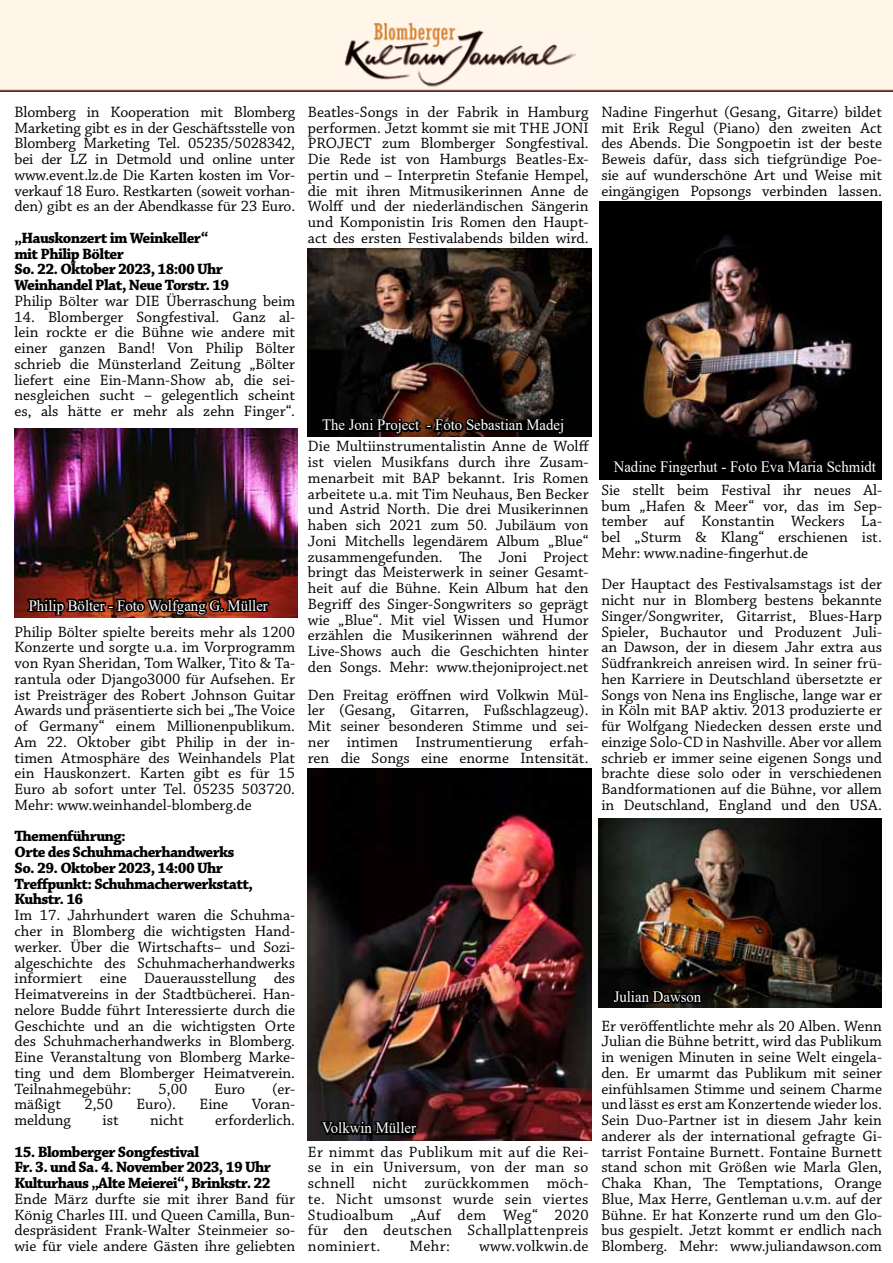
<style>
.page{position:relative;width:893px;height:1263px;background:#fff}
.page>*{position:absolute;margin:0;border:0;box-sizing:border-box;transform-origin:0 0}
.t1{font:15.75px/15.8px "Chaparral Pro";color:#000;text-align:justify}
.t2{font:700 15.75px/15.8px "Chaparral Pro";letter-spacing:-.04em;color:#000}
.t3{font:15.75px "Times New Roman";color:#fff;scale:.94 1}
.t4{font:15.75px "Chaparral Pro";letter-spacing:.02em;color:#000}
</style>
<div class="page">
<img style="left:0;top:0;width:893px;height:92px">
<img style="left:308px;top:769px;width:283px;height:372px">
<img style="left:599px;top:202px;width:283px;height:277px">
<img style="left:15px;top:428px;width:283px;height:189px">
<img style="left:308px;top:248px;width:283px;height:189px">
<img style="left:599px;top:818px;width:283px;height:189px">
<img style="left:26px;top:587px;width:246px;height:31px">
<svg style="left:319px;top:407px;width:248px;height:30px;background:#1c0d08"></svg>
<svg style="left:319px;top:1110px;width:101px;height:30px;background:#191317"></svg>
<div style="left:610px;top:449px;width:270px;height:31px;background:#000"></div>
<svg style="left:610px;top:987px;width:94px;height:21px;background:#0c0a07"></svg>
<p class="t1" style="left:15px;top:105px;width:282px">Blomberg in Kooperation mit Blomberg Marketing gibt es in der Geschäftsstelle von Blomberg Marketing Tel. 05235/5028342, bei der LZ in Detmold und online unter www.event.lz.de Die Karten kosten im Vor&shy;verkauf 18 Euro. Restkarten (soweit vorhan&shy;den) gibt es an der Abendkasse für 23 Euro.</p>
<p class="t2" style="left:15px;top:231px;width:216px">„Hauskonzert im Weinkeller“ mit Philip Bölter<br>So. 22. Oktober 2023, 18:00 Uhr<br>Weinhandel Plat, Neue Torstr. 19</p>
<p class="t1" style="left:15px;top:294px;width:282px">Philip Bölter war DIE Überraschung beim</p>
<p class="t1" style="left:15px;top:309px;width:282px">14. Blomberger Songfestival. Ganz al&shy;lein rockte er die Bühne wie andere mit einer ganzen Band! Von Philip Bölter schrieb die Münsterland Zeitung „Bölter liefert eine Ein-Mann-Show ab, die sei&shy;nesgleichen sucht – gelegentlich scheint es, als hätte er mehr als zehn Finger“.</p>
<p class="t3" style="left:29px;top:594px;width:256px">Philip Bölter - Foto Wolfgang G. Müller</p>
<p class="t1" style="left:15px;top:624px;width:282px">Philip Bölter spielte bereits mehr als 1200<br>Konzerte und sorgte u.a. im Vorprogramm von Ryan Sheridan, Tom Walker, Tito &amp; Ta&shy;rantula oder Django3000 für Aufsehen. Er ist Preisträger des Robert Johnson Guitar Awards und präsentierte sich bei „The Voice of Germany“ einem Millionenpublikum.<br>Am 22. Oktober gibt Philip in der in&shy;timen Atmosphäre des Weinhandels Plat ein Hauskonzert. Karten gibt es für 15<br>Euro ab sofort unter Tel. 05235 503720.<br>Mehr: www.weinhandel-blomberg.de</p>
<p class="t2" style="left:15px;top:829px;width:240px">Themenführung:<br>Orte des Schuhmacherhandwerks<br>So. 29. Oktober 2023, 14:00 Uhr<br>Treffpunkt: Schuhmacherwerkstatt,<br>Kuhstr. 16</p>
<p class="t1" style="left:15px;top:908px;width:282px">Im 17. Jahrhundert waren die Schuhma&shy;cher in Blomberg die wichtigsten Hand&shy;werker. Über die Wirtschafts– und Sozi&shy;algeschichte des Schuhmacherhandwerks informiert eine Dauerausstellung des Heimatvereins in der Stadtbücherei. Han&shy;nelore Budde führt Interessierte durch die Geschichte und an die wichtigsten Orte des Schuhmacherhandwerks in Blomberg.<br>Eine Veranstaltung von Blomberg Marke&shy;ting und dem Blomberger Heimatverein.<br>Teilnahmegebühr:</p>
<p class="t1" style="left:159px;top:1081px;width:30px">5,00</p>
<p class="t1" style="left:214px;top:1081px;width:32px">Euro</p>
<p class="t1" style="left:272px;top:1081px;width:24px">(er-</p>
<p class="t1" style="left:15px;top:1097px;width:48px">mäßigt</p>
<p class="t1" style="left:84px;top:1097px;width:30px">2,50</p>
<p class="t1" style="left:136px;top:1097px;width:41px">Euro).</p>
<p class="t1" style="left:199px;top:1097px;width:30px">Eine</p>
<p class="t1" style="left:252px;top:1097px;width:45px">Voran-</p>
<p class="t1" style="left:15px;top:1113px;width:58px">meldung</p>
<p class="t1" style="left:102px;top:1113px;width:18px">ist</p>
<p class="t1" style="left:150px;top:1113px;width:35px">nicht</p>
<p class="t1" style="left:215px;top:1113px;width:81px">erforderlich.</p>
<p class="t2" style="left:15px;top:1144px;width:258px">15. Blomberger Songfestival<br>Fr. 3. und Sa. 4. November 2023, 19 Uhr<br>Kulturhaus „Alte Meierei“, Brinkstr. 22</p>
<p class="t1" style="left:15px;top:1191px;width:282px">Ende März durfte sie mit ihrer Band für König Charles III. und Queen Camilla, Bun&shy;despräsident Frank-Walter Steinmeier so&shy;wie für viele andere Gästen ihre geliebten</p>
<p class="t1" style="left:308px;top:105px;width:282px">Beatles-Songs in der Fabrik in Hamburg performen. Jetzt kommt sie mit THE JONI PROJECT zum Blomberger Songfestival.<br>Die Rede ist von Hamburgs Beatles-Ex&shy;pertin und – Interpretin Stefanie Hempel, die mit ihren Mitmusikerinnen Anne de Wolff und der niederländischen Sängerin und Komponistin Iris Romen den Haupt&shy;act des ersten Festivalabends bilden wird.</p>
<p class="t1" style="left:601px;top:105px;width:282px">Nadine Fingerhut (Gesang, Gitarre) bildet mit Erik Regul (Piano) den zweiten Act des Abends. Die Songpoetin ist der beste Beweis dafür, dass sich tiefgründige Poe&shy;sie auf wunderschöne Art und Weise mit eingängigen Popsongs verbinden lassen.</p>
<p class="t3" style="left:322px;top:414px;width:259px">The Joni Project - Foto Sebastian Madej</p>
<p class="t1" style="left:308px;top:439px;width:283px">Die Multiinstrumentalistin Anne de Wolff ist vielen Musikfans durch ihre Zusam&shy;menarbeit mit BAP bekannt. Iris Romen arbeitete u.a. mit Tim Neuhaus, Ben Becker und Astrid North. Die drei Musikerinnen haben sich 2021 zum 50. Jubiläum von Joni Mitchells legendärem Album „Blue“ zusammengefunden. The Joni Project bringt das Meisterwerk in seiner Gesamt&shy;heit auf die Bühne. Kein Album hat den Begriff des Singer-Songwriters so geprägt wie „Blue“. Mit viel Wissen und Humor erzählen die Musikerinnen während der Live-Shows auch die Geschichten hinter den Songs. Mehr: www.thejoniproject.net</p>
<p class="t1" style="left:308px;top:687px;width:282px">Den Freitag eröffnen wird Volkwin Mül&shy;ler (Gesang, Gitarren, Fußschlagzeug).<br>Mit seiner besonderen Stimme und sei&shy;ner intimen Instrumentierung erfah&shy;ren die Songs eine enorme Intensität.</p>
<p class="t3" style="left:614px;top:456px;width:281px">Nadine Fingerhut - Foto Eva Maria Schmidt</p>
<p class="t1" style="left:601px;top:483px;width:282px">Sie stellt beim Festival ihr neues Al&shy;bum „Hafen &amp; Meer“ vor, das im Sep&shy;tember auf Konstantin Weckers La&shy;bel „Sturm &amp; Klang“ erschienen ist.<br>Mehr: www.nadine-fingerhut.de</p>
<p class="t1" style="left:601px;top:577px;width:282px">Der Hauptact des Festivalsamstags ist der nicht nur in Blomberg bestens bekannte Singer/Songwriter, Gitarrist, Blues-Harp Spieler, Buchautor und Produzent Juli&shy;an Dawson, der in diesem Jahr extra aus Südfrankreich anreisen wird. In seiner frü&shy;hen Karriere in Deutschland übersetzte er Songs von Nena ins Englische, lange war er in Köln mit BAP aktiv. 2013 produzierte er für Wolfgang Niedecken dessen erste und einzige Solo-CD in Nashville. Aber vor allem schrieb er immer seine eigenen Songs und brachte diese solo oder in verschiedenen Bandformationen auf die Bühne, vor allem in Deutschland, England und den USA.</p>
<p class="t3" style="left:322px;top:1117px;width:101px">Volkwin Müller</p>
<p class="t1" style="left:308px;top:1144px;width:282px">Er nimmt das Publikum mit auf die Rei&shy;se in ein Universum, von der man so schnell nicht zurückkommen möch&shy;te. Nicht umsonst wurde sein viertes Studioalbum „Auf dem Weg“ 2020 für den deutschen Schallplattenpreis nominiert.</p>
<p class="t1" style="left:410px;top:1239px;width:42px">Mehr:</p>
<p class="t4" style="left:479px;top:1237px;width:111px">www.volkwin.de</p>
<p class="t3" style="left:614px;top:985px;width:95px">Julian Dawson</p>
<p class="t1" style="left:601px;top:1018px;width:282px">Er veröffentlichte mehr als 20 Alben. Wenn Julian die Bühne betritt, wird das Publikum in wenigen Minuten in seine Welt eingela&shy;den. Er umarmt das Publikum mit seiner einfühlsamen Stimme und seinem Charme und lässt es erst am Konzertende wieder los.<br>Sein Duo-Partner ist in diesem Jahr kein anderer als der international gefragte Gi&shy;tarrist Fontaine Burnett. Fontaine Burnett stand schon mit Größen wie Marla Glen, Chaka Khan, The Temptations, Orange Blue, Max Herre, Gentleman u.v.m. auf der Bühne. Er hat Konzerte rund um den Glo&shy;bus gespielt. Jetzt kommt er endlich nach Blomberg. Mehr: www.juliandawson.com</p>
</div>
